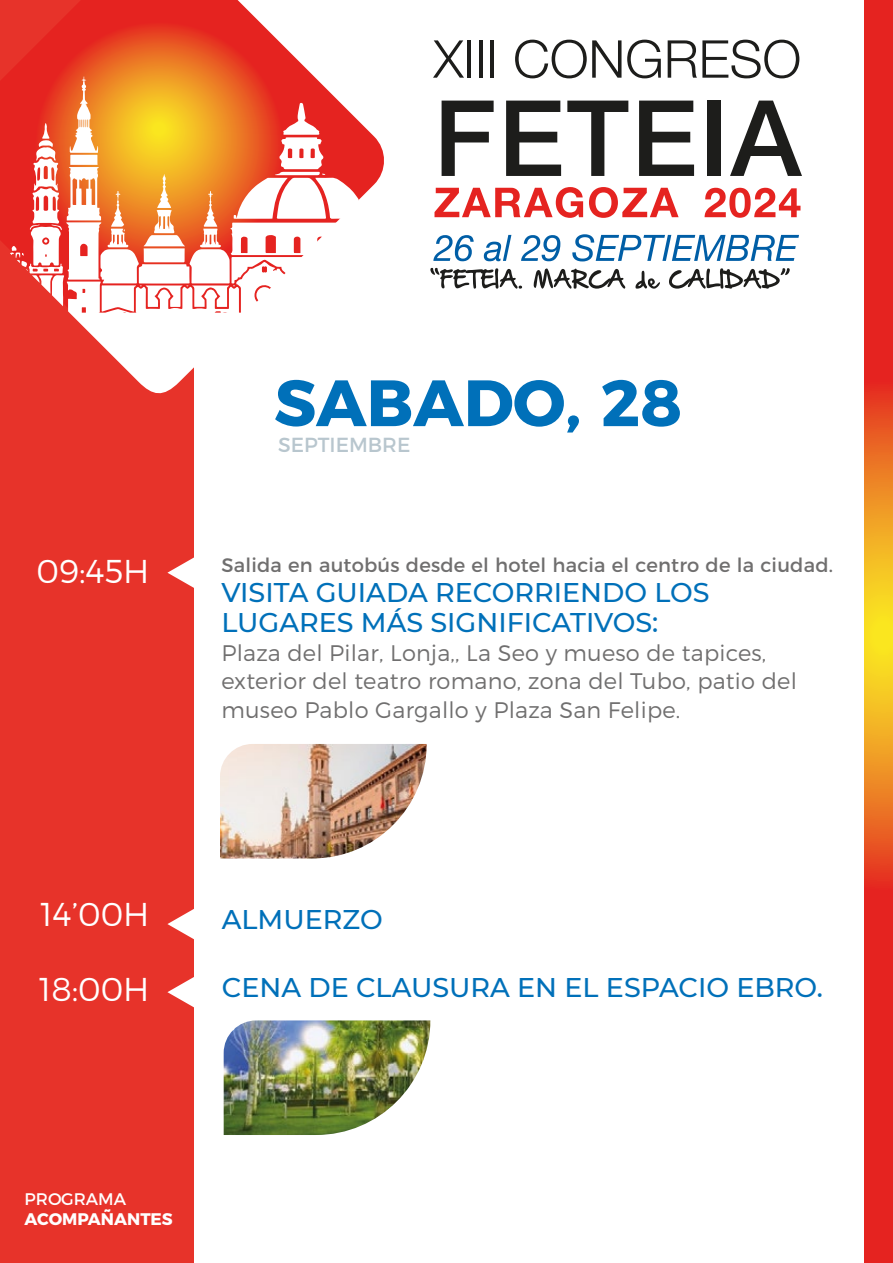
<style>
.page{position:relative;width:893px;height:1263px;background:#fff}
.page>*{position:absolute;margin:0;border:0;box-sizing:border-box;transform-origin:0 0}
.t1{font:700 65.25px "Montserrat";color:#0070b9}
.t2{font:300 33px "Montserrat";color:#fff}
.t3{font:500 27px/30px "Montserrat";color:#0070b9}
.t4{font:300 22.5px/28.5px "Montserrat";letter-spacing:.01em;color:#706f6f}
.t5{font:20.4px "Montserrat";color:#b8c6ce}
.t6{font:19.5px "Montserrat";letter-spacing:.01em;color:#706f6f}
.t7{font:700 16.8px "Montserrat";color:#fff}
.t8{font:16.8px "Montserrat";color:#fff}
</style>
<div class="page">
<img style="left:220px;top:744px;width:207px;height:114px">
<img style="left:224px;top:1020px;width:206px;height:115px">
<svg style="left:433px;top:40px;width:31px;height:38px"></svg>
<hr style="left:467px;top:40px;width:4px;height:38px;background:#1d1d1b">
<hr style="left:479px;top:40px;width:4px;height:38px;background:#1d1d1b">
<hr style="left:491px;top:40px;width:3px;height:38px;background:#1d1d1b">
<svg style="left:515px;top:40px;width:106px;height:38px"></svg>
<svg style="left:627px;top:40px;width:34px;height:38px"></svg>
<svg style="left:668px;top:40px;width:131px;height:38px"></svg>
<svg style="left:442px;top:101px;width:52px;height:75px"></svg>
<svg style="left:506px;top:101px;width:55px;height:75px"></svg>
<svg style="left:567px;top:101px;width:61px;height:75px"></svg>
<svg style="left:639px;top:101px;width:55px;height:75px"></svg>
<div style="left:707px;top:101px;width:14px;height:75px;background:#1d1d1b"></div>
<svg style="left:730px;top:101px;width:72px;height:75px"></svg>
<svg style="left:434px;top:187px;width:149px;height:31px"></svg>
<svg style="left:589px;top:187px;width:90px;height:31px"></svg>
<svg style="left:705px;top:188px;width:95px;height:30px"></svg>
<svg style="left:433px;top:235px;width:41px;height:26px"></svg>
<svg style="left:484px;top:235px;width:27px;height:26px"></svg>
<svg style="left:521px;top:235px;width:39px;height:26px"></svg>
<svg style="left:572px;top:234px;width:227px;height:27px"></svg>
<svg style="left:430px;top:268px;width:92px;height:21px"></svg>
<svg style="left:534px;top:268px;width:91px;height:21px"></svg>
<svg style="left:635px;top:271px;width:25px;height:18px"></svg>
<svg style="left:669px;top:268px;width:121px;height:21px"></svg>
<div style="left:0;top:0;width:193px;height:1263px;background:#e7332a"></div>
<svg style="left:167px;top:535px;width:27px;height:76px"></svg>
<svg style="left:865px;top:0;width:28px;height:1263px;background:#e95021"></svg>
<svg style="left:0;top:0;width:384px;height:249px"></svg>
<svg style="left:10px;top:77px;width:349px;height:321px"></svg>
<svg style="left:167px;top:886px;width:67px;height:144px"></svg>
<h1 class="t1" style="left:274px;top:349px;width:409px">SABADO, 28</h1>
<p class="t5" style="left:278px;top:428px;width:134px">SEPTIEMBRE</p>
<h2 class="t2" style="left:37px;top:551px;width:114px">09:45H</h2>
<p class="t6" style="left:221px;top:549px;width:613px">Salida en autobús desde el hotel hacia el centro de la ciudad.</p>
<p class="t3" style="left:221px;top:576px;width:490px">VISITA GUIADA RECORRIENDO LOS<br>LUGARES MÁS SIGNIFICATIVOS:</p>
<p class="t4" style="left:221px;top:638px;width:577px">Plaza del Pilar, Lonja,, La Seo y mueso de tapices, exterior del teatro romano, zona del Tubo, patio del museo Pablo Gargallo y Plaza San Felipe.</p>
<h2 class="t2" style="left:40px;top:894px;width:111px">14’00H</h2>
<h2 class="t2" style="left:39px;top:969px;width:112px">18:00H</h2>
<p class="t3" style="left:222px;top:903px;width:162px">ALMUERZO</p>
<p class="t3" style="left:222px;top:971px;width:602px">CENA DE CLAUSURA EN EL ESPACIO EBRO.</p>
<p class="t8" style="left:25px;top:1185px;width:103px">PROGRAMA</p>
<p class="t7" style="left:25px;top:1205px;width:150px">ACOMPAÑANTES</p>
</div>
